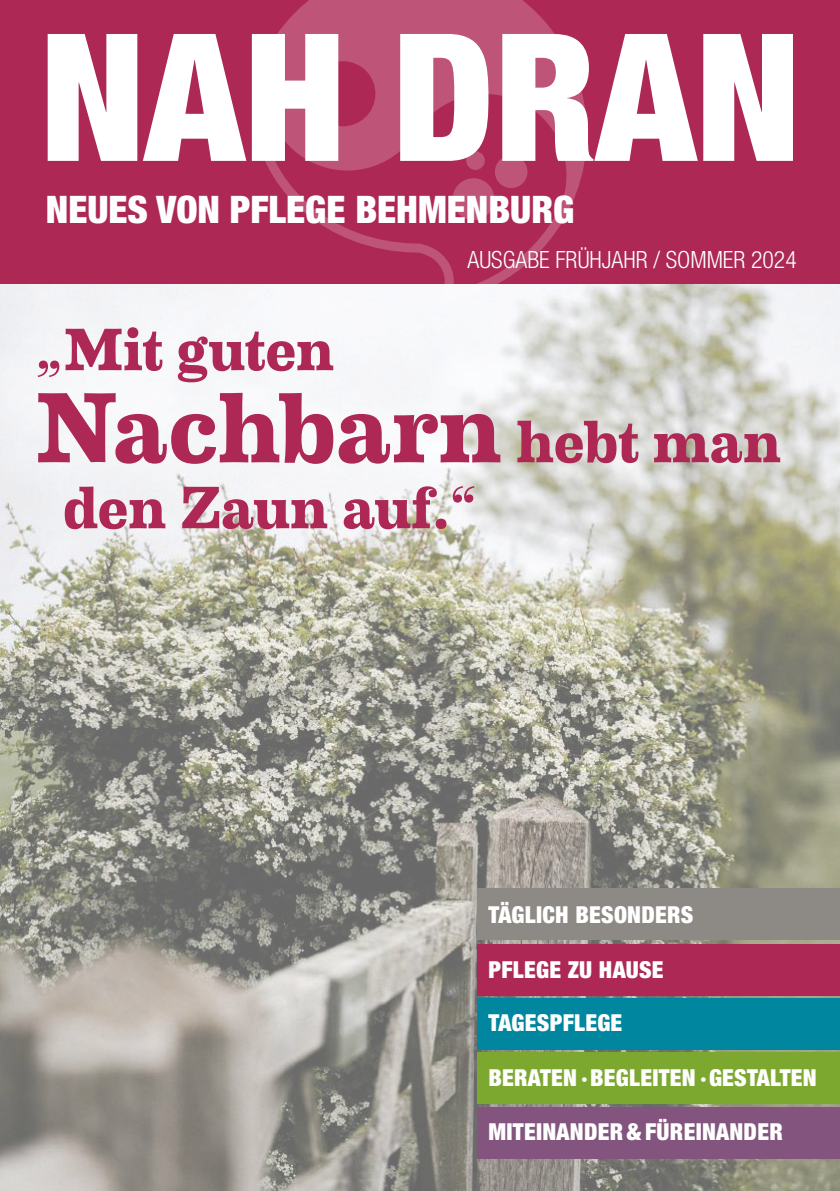
<style>
.page{position:relative;width:840px;height:1191px;background:#fff}
.page>*{position:absolute;margin:0;border:0;box-sizing:border-box;transform-origin:0 0}
.t1{font:900 condensed 177.6px "Helvetica Neue LT Std";color:#fff}
.t2{font:700 100px "Eames Century Modern";color:#ad2855}
.t3{font:700 60px "Eames Century Modern";color:#ad2855}
.t4{font:900 condensed 38px "Helvetica Neue LT Std";color:#fff}
.t5{font:300 condensed 23.8px "Helvetica Neue LT Std";color:#fff}
.t6{font:900 condensed 23.4px "Helvetica Neue LT Std";letter-spacing:.01em;color:#fff}
.s1{font-size:60px}
</style>
<div class="page">
<img style="left:0;top:283px;width:839px;height:908px">
<div style="left:0;top:0;width:839px;height:283px;background:#ad2855"></div>
<svg style="left:237px;top:283px;width:16px;height:16px"></svg>
<svg style="left:253px;top:0;width:333px;height:302px"></svg>
<div style="left:477px;top:1052px;width:362px;height:51px;background:#7da830"></div>
<div style="left:477px;top:944px;width:362px;height:51px;background:#ad2855"></div>
<div style="left:477px;top:998px;width:362px;height:51px;background:#00879f"></div>
<div style="left:477px;top:1107px;width:362px;height:51px;background:#83557e"></div>
<div style="left:477px;top:889px;width:362px;height:51px;background:#8d8984"></div>
<h1 class="t1" style="left:40px;top:-12px;width:762px">NAH DRAN</h1>
<h3 class="t4" style="left:46px;top:186px;width:529px">NEUES VON PFLEGE BEHMENBURG</h3>
<p class="t5" style="left:467px;top:246px;width:331px">AUSGABE FRÜHJAHR / SOMMER 2024</p>
<h3 class="t3" style="left:35px;top:304px;width:300px">„Mit guten</h3>
<h2 class="t2" style="left:35px;top:352px;width:747px">Nachbarn <span class="s1">hebt man</span></h2>
<h3 class="t3" style="left:63px;top:462px;width:415px">den Zaun auf.“</h3>
<p class="t6" style="left:488px;top:900px;width:206px">TÄGLICH BESONDERS</p>
<p class="t6" style="left:488px;top:955px;width:176px">PFLEGE ZU HAUSE</p>
<p class="t6" style="left:488px;top:1008px;width:135px">TAGESPFLEGE</p>
<p class="t6" style="left:488px;top:1063px;width:329px">BERATEN · BEGLEITEN · GESTALTEN</p>
<p class="t6" style="left:488px;top:1117px;width:295px">MITEINANDER &amp; FÜREINANDER</p>
</div>
